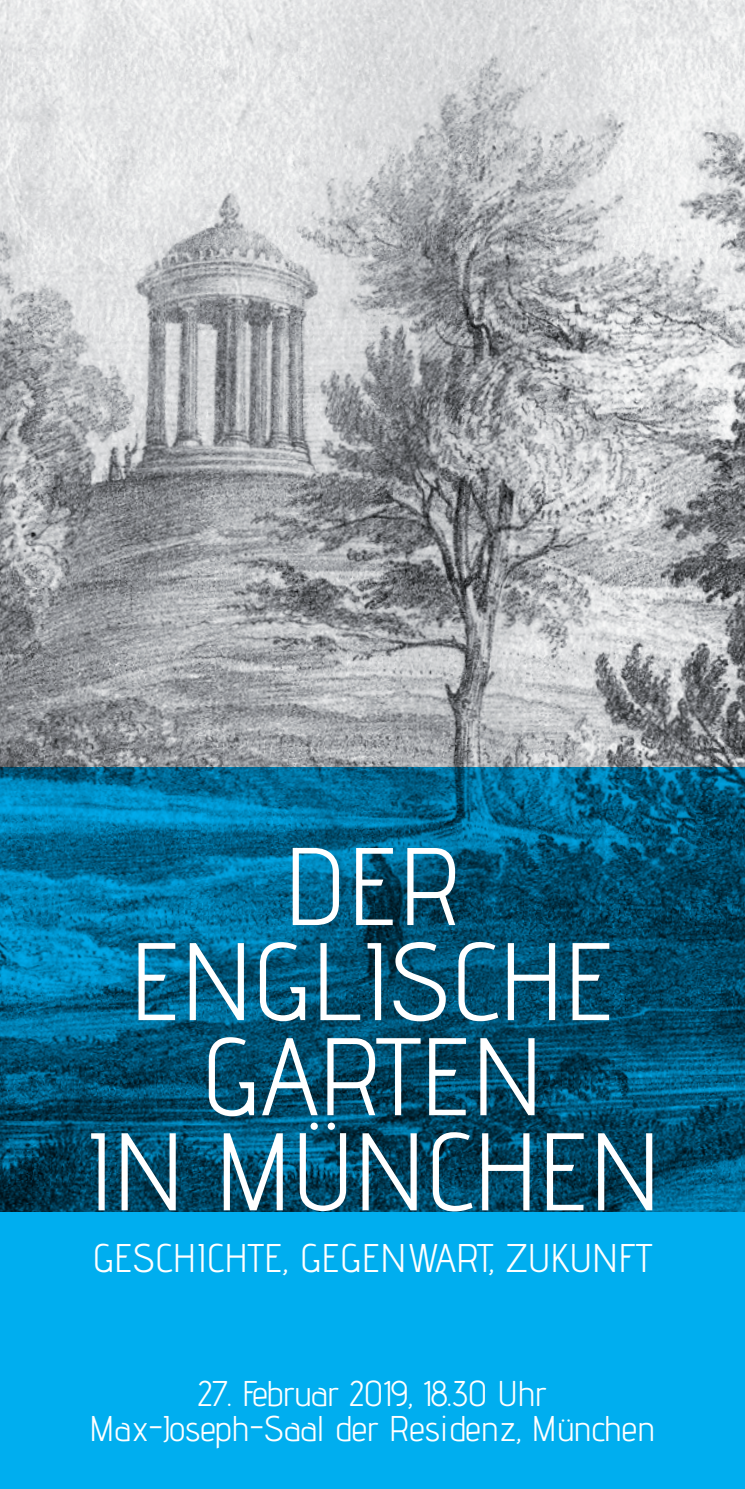
<style>
.page{position:relative;width:745px;height:1489px;background:#fff}
.page>*{position:absolute;margin:0;border:0;box-sizing:border-box;transform-origin:0 0}
.t1{font:110px/95px "Advent Pro";color:#fff;text-align:center}
.t2{font:40px "Advent Pro";color:#fff}
.t3{font:35.75px/35px "Advent Pro";color:#fff;text-align:center}
</style>
<div class="page">
<img style="left:0;top:0;width:744px;height:767px">
<svg style="left:0;top:767px;width:744px;height:445px;background:#00567a"></svg>
<div style="left:0;top:1212px;width:744px;height:276px;background:#00aeef"></div>
<h1 class="t1" style="left:84px;top:836px;width:578px">DER<br>ENGLISCHE<br>GARTEN<br>IN MÜNCHEN</h1>
<p class="t2" style="left:93px;top:1233px;width:560px">GESCHICHTE, GEGENWART, ZUKUNFT</p>
<p class="t3" style="left:90px;top:1374px;width:567px">27. Februar 2019, 18.30 Uhr<br>Max-Joseph-Saal der Residenz, München</p>
</div>
